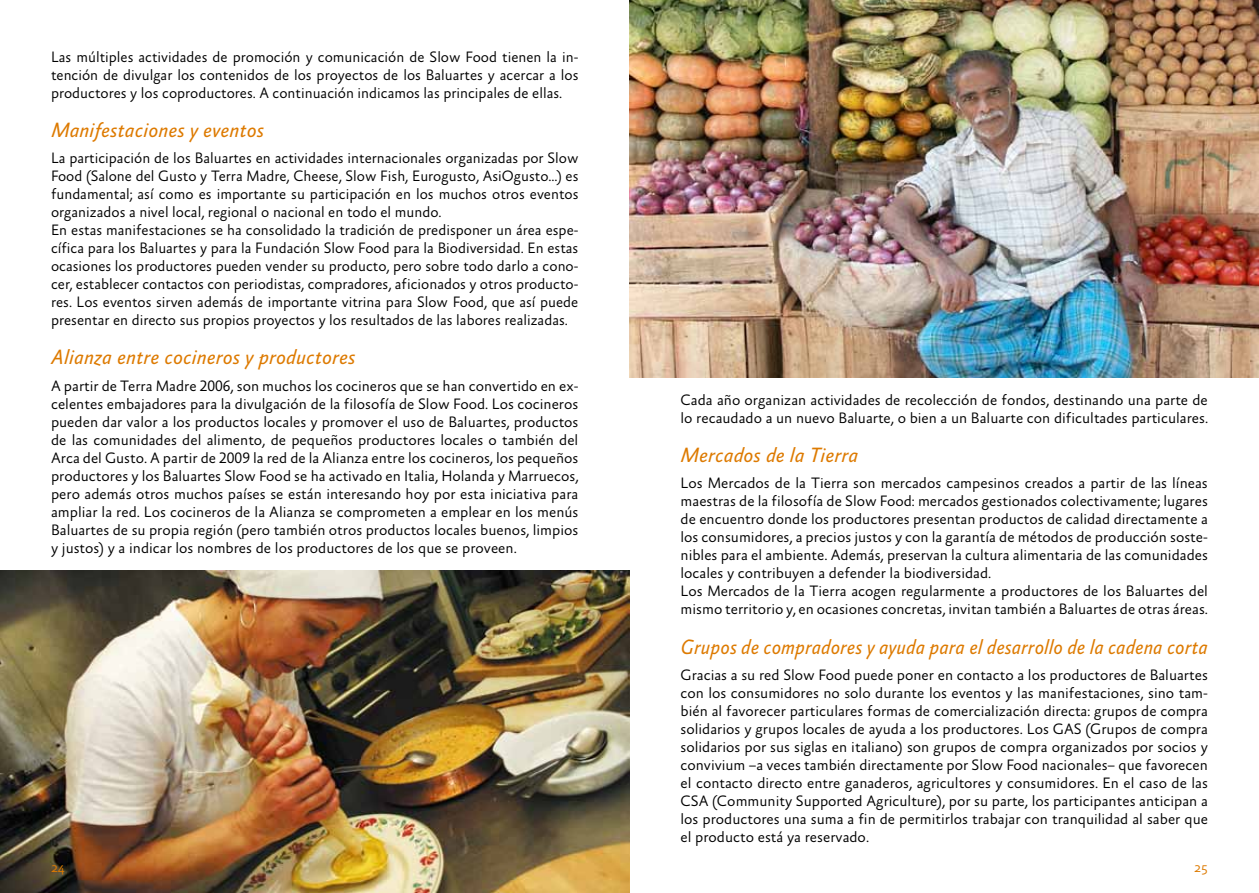
<style>
.page{position:relative;width:1259px;height:893px;background:#fff}
.page>*{position:absolute;margin:0;border:0;box-sizing:border-box;transform-origin:0 0}
.t1{font:italic 21px "Absara Sans TF";color:#dd7a00}
.t2{font:italic 21px "Absara Sans TF";color:#dd7a00;scale:.95 1}
.t3{font:300 15.3px/18px "Absara Sans TF";color:#000;text-align:justify}
.t4{font:300 13.5px "Absara Sans";color:#dd7a00}
</style>
<div class="page">
<img style="left:629px;top:0;width:630px;height:377px">
<img style="left:0;top:571px;width:629px;height:322px">
<p class="t3" style="left:51px;top:49px;width:529px">Las múltiples actividades de promoción y comunicación de Slow Food tienen la in&shy;tención de divulgar los contenidos de los proyectos de los Baluartes y acercar a los productores y los coproductores. A continuación indicamos las principales de ellas.</p>
<h1 class="t1" style="left:51px;top:119px;width:215px">Manifestaciones y eventos</h1>
<p class="t3" style="left:51px;top:150px;width:529px;text-align:left">La participación de los Baluartes en actividades internacionales organizadas por Slow Food (Salone del Gusto y Terra Madre, Cheese, Slow Fish, Eurogusto, AsiOgusto...) es fundamental; así como es importante su participación en los muchos otros eventos organizados a nivel local, regional o nacional en todo el mundo.<br>En estas manifestaciones se ha consolidado la tradición de predisponer un área espe&shy;cífica para los Baluartes y para la Fundación Slow Food para la Biodiversidad. En estas ocasiones los productores pueden vender su producto, pero sobre todo darlo a cono&shy;cer, establecer contactos con periodistas, compradores, aficionados y otros producto&shy;res. Los eventos sirven además de importante vitrina para Slow Food, que así puede presentar en directo sus propios proyectos y los resultados de las labores realizadas.</p>
<h1 class="t1" style="left:51px;top:347px;width:306px">Alianza entre cocineros y productores</h1>
<p class="t3" style="left:51px;top:378px;width:529px">A partir de Terra Madre 2006, son muchos los cocineros que se han convertido en ex&shy;celentes embajadores para la divulgación de la filosofía de Slow Food. Los cocineros pueden dar valor a los productos locales y promover el uso de Baluartes, productos de las comunidades del alimento, de pequeños productores locales o también del Arca del Gusto. A partir de 2009 la red de la Alianza entre los cocineros, los pequeños productores y los Baluartes Slow Food se ha activado en Italia, Holanda y Marruecos, pero además otros muchos países se están interesando hoy por esta iniciativa para ampliar la red. Los cocineros de la Alianza se comprometen a emplear en los menús Baluartes de su propia región (pero también otros productos locales buenos, limpios y justos) y a indicar los nombres de los productores de los que se proveen.</p>
<p class="t3" style="left:680px;top:392px;width:529px">Cada año organizan actividades de recolección de fondos, destinando una parte de lo recaudado a un nuevo Baluarte, o bien a un Baluarte con dificultades particulares.</p>
<h1 class="t1" style="left:680px;top:444px;width:180px">Mercados de la Tierra</h1>
<p class="t3" style="left:680px;top:475px;width:529px;text-align:left">Los Mercados de la Tierra son mercados campesinos creados a partir de las líneas maestras de la filosofía de Slow Food: mercados gestionados colectivamente; lugares de encuentro donde los productores presentan productos de calidad directamente a los consumidores, a precios justos y con la garantía de métodos de producción soste&shy;nibles para el ambiente. Además, preservan la cultura alimentaria de las comunidades locales y contribuyen a defender la biodiversidad.<br>Los Mercados de la Tierra acogen regularmente a productores de los Baluartes del mismo territorio y, en ocasiones concretas, invitan también a Baluartes de otras áreas.</p>
<h1 class="t2" style="left:680px;top:636px;width:556px">Grupos de compradores y ayuda para el desarrollo de la cadena corta</h1>
<p class="t3" style="left:680px;top:667px;width:529px">Gracias a su red Slow Food puede poner en contacto a los productores de Baluartes con los consumidores no solo durante los eventos y las manifestaciones, sino tam&shy;bién al favorecer particulares formas de comercialización directa: grupos de compra solidarios y grupos locales de ayuda a los productores. Los GAS (Grupos de compra solidarios por sus siglas en italiano) son grupos de compra organizados por socios y convivium –a veces también directamente por Slow Food nacionales– que favorecen el contacto directo entre ganaderos, agricultores y consumidores. En el caso de las CSA (Community Supported Agriculture), por su parte, los participantes anticipan a los productores una suma a fin de permitirlos trabajar con tranquilidad al saber que el producto está ya reservado.</p>
<p class="t4" style="left:51px;top:861px;width:15px">24</p>
<p class="t4" style="left:1194px;top:861px;width:15px">25</p>
</div>
